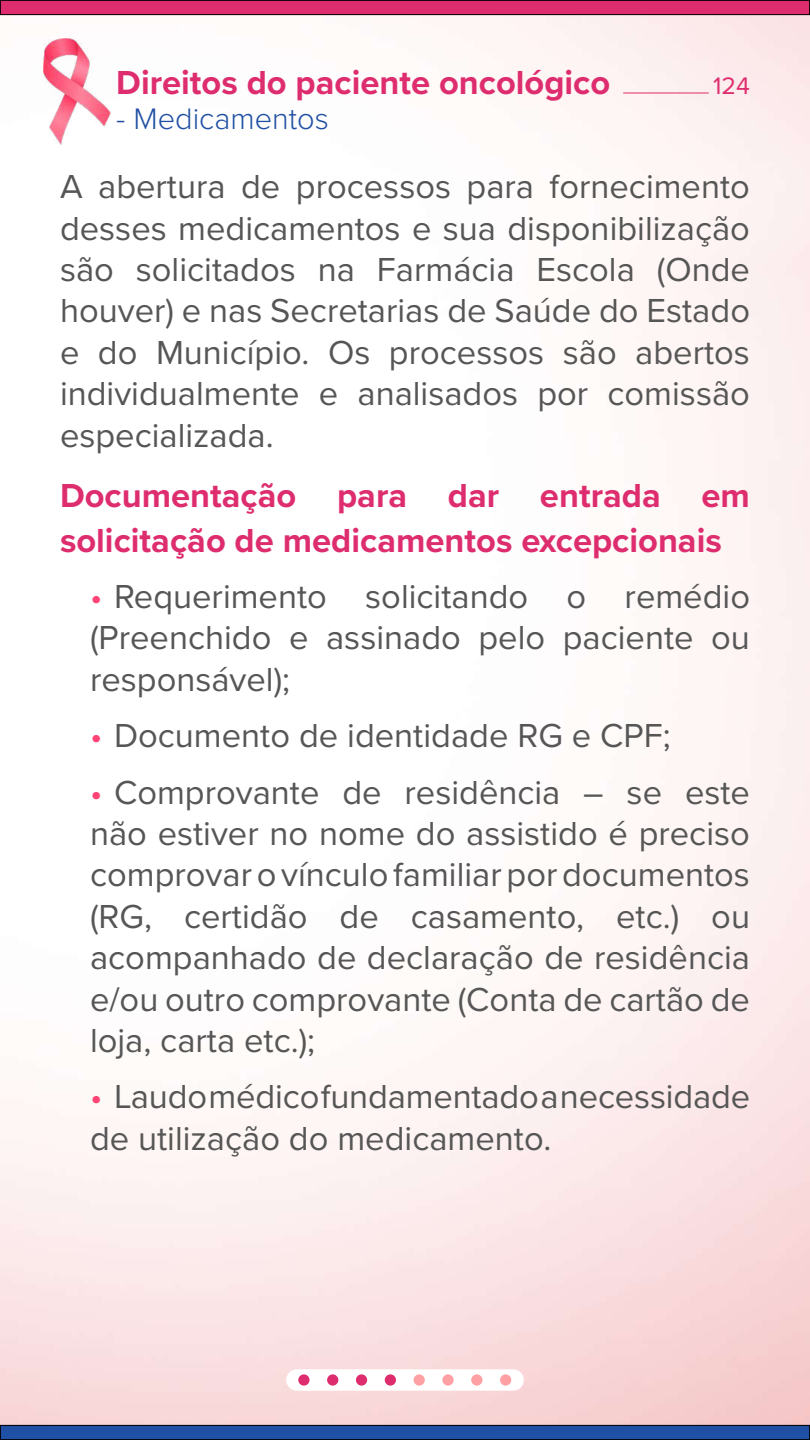
<style>
.page{position:relative;width:810px;height:1440px;background:#fff}
.page>*{position:absolute;margin:0;border:0;box-sizing:border-box;transform-origin:0 0}
.t1{font:34.5px/41.4px "Proxima Nova";color:#565656;text-align:justify}
.t2{font:700 34.5px/45px "Proxima Nova";color:#de2d6e}
.t3{font:300 30.75px "Proxima Nova";color:#2050a3}
.t4{font:24.75px "Proxima Nova";color:#de2d6e}
.s1{color:#ff4475}
</style>
<div class="page">
<div style="left:0;top:0;width:810px;height:15px;background:#de2d6e"></div>
<div style="left:0;top:0;width:810px;height:15px;border:1px solid #000"></div>
<div style="left:0;top:1425px;width:810px;height:15px;background:#2050a3"></div>
<div style="left:0;top:1425px;width:810px;height:15px;border:1px solid #000"></div>
<hr style="left:623px;top:93px;width:86px;height:1px;background:#de2d6e">
<img style="left:44px;top:39px;width:67px;height:105px">
<div style="left:356px;top:1374px;width:11px;height:12px;background:#de2d6e;border-radius:50%"></div>
<div style="left:442px;top:1374px;width:12px;height:12px;background:#ffa1a4;border-radius:50%"></div>
<div style="left:500px;top:1374px;width:11px;height:12px;background:#ffa1a4;border-radius:50%"></div>
<div style="left:298px;top:1374px;width:12px;height:12px;background:#de2d6e;border-radius:50%"></div>
<div style="left:385px;top:1374px;width:11px;height:12px;background:#de2d6e;border-radius:50%"></div>
<div style="left:327px;top:1374px;width:11px;height:12px;background:#de2d6e;border-radius:50%"></div>
<div style="left:414px;top:1374px;width:11px;height:12px;background:#ffa1a4;border-radius:50%"></div>
<div style="left:471px;top:1374px;width:11px;height:12px;background:#ffa1a4;border-radius:50%"></div>
<p class="t2" style="left:116px;top:59px;width:496px">Direitos do paciente oncológico</p>
<p class="t4" style="left:713px;top:67px;width:38px">124</p>
<p class="t3" style="left:116px;top:96px;width:214px">- Medicamentos</p>
<p class="t1" style="left:60px;top:165px;width:692px">A abertura de processos para fornecimento desses medicamentos e sua disponibilização são solicitados na Farmácia Escola (Onde houver) e nas Secretarias de Saúde do Estado e do Município. Os processos são abertos individualmente e analisados por comissão especializada.</p>
<p class="t2" style="left:60px;top:472px;width:691px">Documentação para dar entrada em solicitação de medicamentos excepcionais</p>
<p class="t1" style="left:90px;top:574px;width:662px"><span class="s1">•</span> Requerimento solicitando o remédio (Preenchido e assinado pelo paciente ou responsável);</p>
<p class="t1" style="left:90px;top:714px;width:582px"><span class="s1">•</span> Documento de identidade RG e CPF;</p>
<p class="t1" style="left:90px;top:770px;width:662px"><span class="s1">•</span> Comprovante de residência – se este não estiver no nome do assistido é preciso comprovar o vínculo familiar por documentos (RG, certidão de casamento, etc.) ou acompanhado de declaração de residência e/ou outro comprovante (Conta de cartão de loja, carta etc.);</p>
<p class="t1" style="left:90px;top:1075px;width:662px"><span class="s1">•</span> Laudo médico fundamentado a necessidade de utilização do medicamento.</p>
</div>
